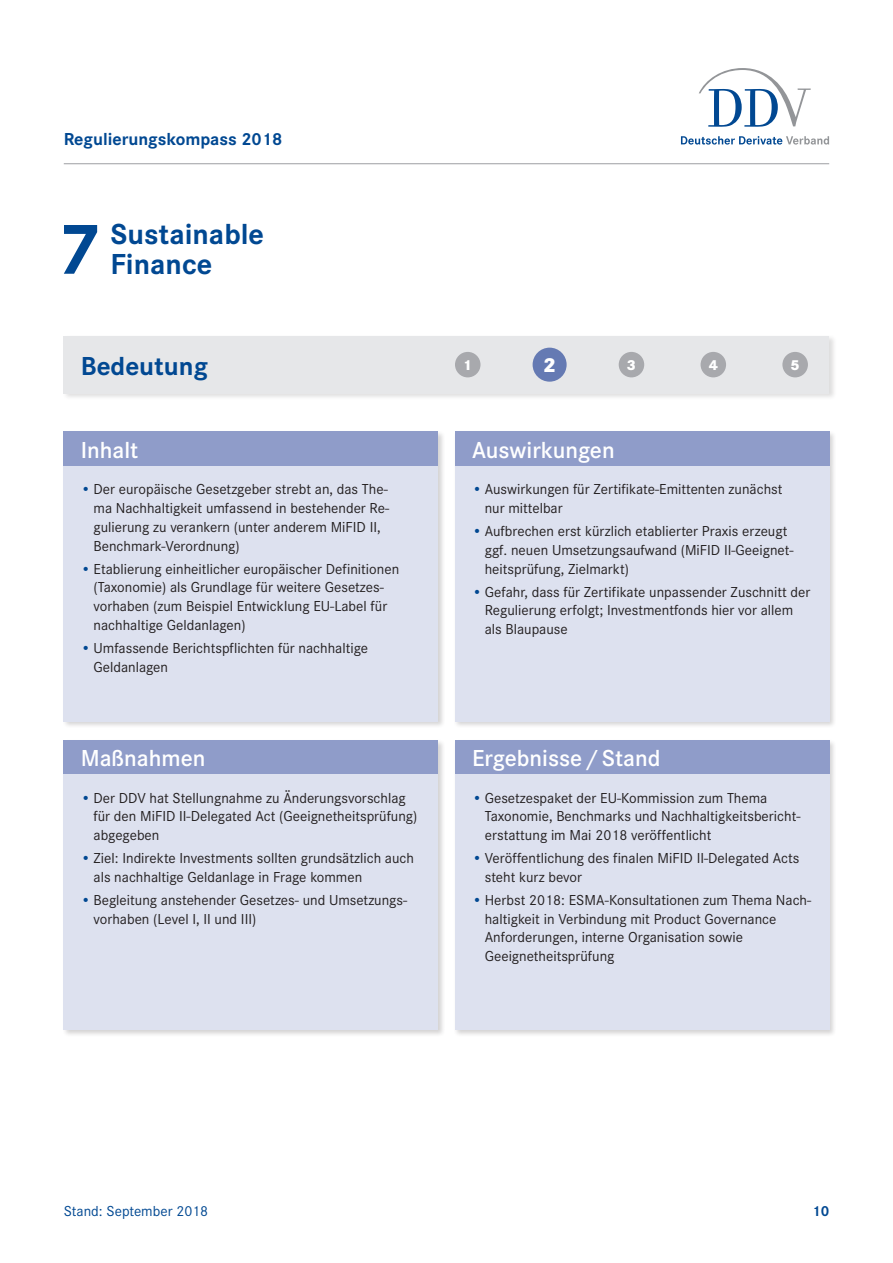
<style>
.page{position:relative;width:893px;height:1263px;background:#fff}
.page>*{position:absolute;margin:0;border:0;box-sizing:border-box;transform-origin:0 0}
.t1{font:700 75px "Corporate S";color:#014892}
.t2{font:700 30px/30px "Corporate S";color:#014892}
.t3{font:700 27px "Corporate S";color:#014892}
.t4{font:600 24px "Corporate S";color:#fff}
.t5{font:800 21px "Corporate S";color:#fff}
.t6{font:700 18px "Corporate S";color:#014892}
.t7{font:15px/18.8px "Corporate S";color:#231f20}
.t8{font:15px "Corporate S";color:#014892}
.t9{font:800 15px "Corporate S";color:#fff}
.t10{font:700 15px "Corporate S";color:#014892}
.s1{color:#014892}
</style>
<div class="page">
<hr style="left:64px;top:163px;width:765px;height:1px;background:#a8a9ad">
<svg style="left:699px;top:68px;width:112px;height:59px"></svg>
<svg style="left:681px;top:136px;width:148px;height:9px"></svg>
<div style="left:62px;top:430px;width:384px;height:607px;background:#231f20;opacity:.2"></div>
<div style="left:64px;top:432px;width:374px;height:34px;background:#8f9cc9"></div>
<div style="left:64px;top:466px;width:374px;height:255px;background:#dde1ef"></div>
<div style="left:64px;top:740px;width:374px;height:34px;background:#8f9cc9"></div>
<div style="left:64px;top:774px;width:374px;height:255px;background:#dde1ef"></div>
<div style="left:453px;top:430px;width:384px;height:607px;background:#231f20;opacity:.2"></div>
<div style="left:455px;top:432px;width:374px;height:34px;background:#8f9cc9"></div>
<div style="left:455px;top:466px;width:374px;height:255px;background:#dde1ef"></div>
<div style="left:455px;top:740px;width:374px;height:34px;background:#8f9cc9"></div>
<div style="left:455px;top:774px;width:374px;height:255px;background:#dde1ef"></div>
<div style="left:62px;top:334px;width:775px;height:67px;background:#231f20;opacity:.15"></div>
<div style="left:64px;top:336px;width:765px;height:57px;background:#e6e7e9"></div>
<div style="left:533px;top:348px;width:34px;height:34px;background:#657ab3;border-radius:50%"></div>
<div style="left:455px;top:352px;width:25px;height:25px;background:#a8a9ad;border-radius:50%"></div>
<div style="left:619px;top:352px;width:25px;height:25px;background:#a8a9ad;border-radius:50%"></div>
<div style="left:701px;top:352px;width:25px;height:25px;background:#a8a9ad;border-radius:50%"></div>
<div style="left:782px;top:352px;width:26px;height:25px;background:#a8a9ad;border-radius:50%"></div>
<p class="t6" style="left:64px;top:128px;width:220px">Regulierungskompass 2018</p>
<h1 class="t1" style="left:57px;top:206px;width:44px">7</h1>
<h2 class="t2" style="left:111px;top:220px;width:155px">Sustainable<br>Finance</h2>
<h3 class="t3" style="left:81px;top:350px;width:129px">Bedeutung</h3>
<p class="t9" style="left:463px;top:356px;width:11px">1</p>
<h3 class="t5" style="left:543px;top:353px;width:14px">2</h3>
<p class="t9" style="left:627px;top:356px;width:11px">3</p>
<p class="t9" style="left:709px;top:356px;width:11px">4</p>
<p class="t9" style="left:791px;top:356px;width:11px">5</p>
<h3 class="t4" style="left:81px;top:436px;width:59px">Inhalt</h3>
<p class="t7" style="left:94px;top:480px;width:297px;text-indent:-13px"><span class="s1">•</span> Der europäische Gesetzgeber strebt an, das The&shy;ma Nachhaltigkeit umfassend in bestehender Re&shy;gulierung zu verankern (unter anderem MiFID II, Benchmark-Verordnung)</p>
<p class="t7" style="left:94px;top:559px;width:307px;text-indent:-13px"><span class="s1">•</span> Etablierung einheitlicher europäischer Definitionen (Taxonomie) als Grundlage für weitere Gesetzes&shy;vorhaben (zum Beispiel Entwicklung EU-Label für nachhaltige Geldanlagen)</p>
<p class="t7" style="left:94px;top:638px;width:276px;text-indent:-13px"><span class="s1">•</span> Umfassende Berichtspflichten für nachhaltige<br>Geldanlagen</p>
<h3 class="t4" style="left:81px;top:744px;width:126px">Maßnahmen</h3>
<p class="t7" style="left:94px;top:788px;width:325px;text-indent:-13px"><span class="s1">•</span> Der DDV hat Stellungnahme zu Änderungsvorschlag für den MiFID II-Delegated Act (Geeignetheitsprüfung) abgegeben</p>
<p class="t7" style="left:94px;top:849px;width:322px;text-indent:-13px"><span class="s1">•</span> Ziel: Indirekte Investments sollten grundsätzlich auch als nachhaltige Geldanlage in Frage kommen</p>
<p class="t7" style="left:94px;top:891px;width:315px;text-indent:-13px"><span class="s1">•</span> Begleitung anstehender Gesetzes- und Umsetzungs&shy;vorhaben (Level I, II und III)</p>
<h3 class="t4" style="left:472px;top:436px;width:144px">Auswirkungen</h3>
<p class="t7" style="left:485px;top:480px;width:299px;text-indent:-13px"><span class="s1">•</span> Auswirkungen für Zertifikate-Emittenten zunächst nur mittelbar</p>
<p class="t7" style="left:485px;top:522px;width:310px;text-indent:-13px"><span class="s1">•</span> Aufbrechen erst kürzlich etablierter Praxis erzeugt ggf. neuen Umsetzungsaufwand (MiFID II-Geeignet&shy;heitsprüfung, Zielmarkt)</p>
<p class="t7" style="left:485px;top:582px;width:327px;text-indent:-13px"><span class="s1">•</span> Gefahr, dass für Zertifikate unpassender Zuschnitt der<br>Regulierung erfolgt; Investmentfonds hier vor allem als Blaupause</p>
<h3 class="t4" style="left:472px;top:744px;width:190px">Ergebnisse / Stand</h3>
<p class="t7" style="left:485px;top:788px;width:317px;text-indent:-13px"><span class="s1">•</span> Gesetzespaket der EU-Kommission zum Thema<br>Taxonomie, Benchmarks und Nachhaltigkeitsbericht&shy;erstattung im Mai 2018 veröffentlicht</p>
<p class="t7" style="left:485px;top:849px;width:316px;text-indent:-13px"><span class="s1">•</span> Veröffentlichung des finalen MiFID II-Delegated Acts steht kurz bevor</p>
<p class="t7" style="left:485px;top:891px;width:328px;text-indent:-13px"><span class="s1">•</span> Herbst 2018: ESMA-Konsultationen zum Thema Nach&shy;haltigkeit in Verbindung mit Product Governance Anforderungen, interne Organisation sowie Geeignetheitsprüfung</p>
<p class="t8" style="left:64px;top:1203px;width:146px">Stand: September 2018</p>
<p class="t10" style="left:812px;top:1202px;width:19px">10</p>
</div>
